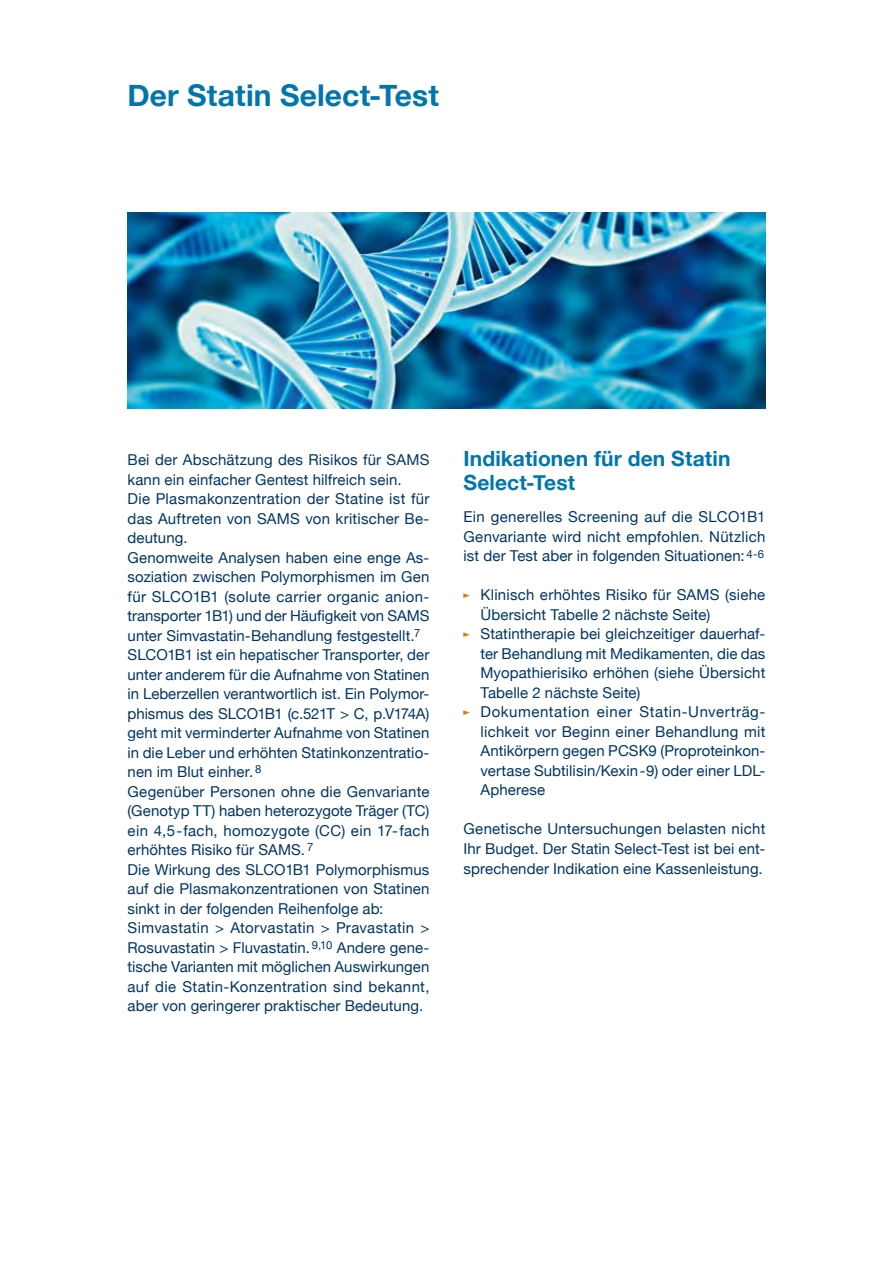
<style>
.page{position:relative;width:893px;height:1263px;background:#fff}
.page>*{position:absolute;margin:0;border:0;box-sizing:border-box;transform-origin:0 0}
.t1{font:700 30px "Helvetica Neue";letter-spacing:.005em;color:#0076ad}
.t2{font:700 21px/24px "Helvetica Neue";letter-spacing:.005em;color:#0076ad}
.t3{font:15px/19.5px "Helvetica Neue";letter-spacing:.01em;color:#003564;text-align:justify}
.t4{font:15px "Helvetica Neue";letter-spacing:.035em;color:#003564}
.s1{font-family:"The Sans Semi Bold Expert";color:#ee7300}
</style>
<div class="page">
<img style="left:128px;top:213px;width:637px;height:195px">
<h1 class="t1" style="left:128px;top:77px;width:313px">Der Statin Select-Test</h1>
<p class="t3" style="left:128px;top:450px;width:303px;text-align:left">Bei der Abschätzung des Risikos für SAMS kann ein einfacher Gentest hilfreich sein.<br>Die Plasmakonzentration der Statine ist für das Auftreten von SAMS von kritischer Be&shy;deutung.<br>Genomweite Analysen haben eine enge As&shy;soziation zwischen Polymorphismen im Gen für SLCO1B1 (solute carrier organic anion&shy;transporter 1B1) und der Häufigkeit von SAMS unter Simvastatin-Behandlung festgestellt.<sup>7<br></sup>SLCO1B1 ist ein hepatischer Transporter, der unter anderem für die Aufnahme von Statinen in Leberzellen verantwortlich ist. Ein Polymor&shy;phismus des SLCO1B1 (c.521T &gt; C, p.V174A) geht mit verminderter Aufnahme von Statinen in die Leber und erhöhten Statinkonzentratio&shy;nen im Blut einher. <sup>8<br></sup>Gegenüber Personen ohne die Genvariante (Genotyp TT) haben heterozygote Träger (TC) ein 4,5-fach, homozygote (CC) ein 17-fach erhöhtes Risiko für SAMS. <sup>7<br></sup>Die Wirkung des SLCO1B1 Polymorphismus auf die Plasmakonzentrationen von Statinen sinkt in der folgenden Reihenfolge ab:<br>Simvastatin &gt; Atorvastatin &gt; Pravastatin &gt; Rosuvastatin &gt; Fluvastatin. <sup>9,10</sup> Andere gene&shy;tische Varianten mit möglichen Auswirkungen auf die Statin-Konzentration sind bekannt, aber von geringerer praktischer Bedeutung.</p>
<h2 class="t2" style="left:463px;top:446px;width:269px">Indikationen für den Statin<br>Select-Test</h2>
<p class="t3" style="left:463px;top:507px;width:303px">Ein generelles Screening auf die SLCO1B1<br>Genvariante wird nicht empfohlen. Nützlich ist der Test aber in folgenden Situationen: <sup>4-6</sup></p>
<p class="t3" style="left:463px;top:585px;width:303px"><span class="s1">”</span> Klinisch erhöhtes Risiko für SAMS (siehe</p>
<p class="t3" style="left:480px;top:605px;width:231px">Übersicht Tabelle 2 nächste Seite)</p>
<p class="t3" style="left:463px;top:624px;width:303px"><span class="s1">”</span> Statintherapie bei gleichzeitiger dauerhaf-</p>
<p class="t3" style="left:480px;top:644px;width:286px">ter Behandlung mit Medikamenten, die das</p>
<p class="t3" style="left:480px;top:663px;width:286px">Myopathierisiko erhöhen (siehe Übersicht</p>
<p class="t3" style="left:480px;top:683px;width:161px">Tabelle 2 nächste Seite)</p>
<p class="t4" style="left:463px;top:703px;width:303px"><span class="s1">”</span> Dokumentation einer Statin-Unverträg-</p>
<p class="t3" style="left:480px;top:722px;width:286px">lichkeit vor Beginn einer Behandlung mit</p>
<p class="t3" style="left:480px;top:741px;width:286px">Antikörpern gegen PCSK9 (Proproteinkon-</p>
<p class="t3" style="left:480px;top:761px;width:286px">vertase Subtilisin/Kexin-9) oder einer LDL-</p>
<p class="t3" style="left:480px;top:780px;width:66px">Apherese</p>
<p class="t3" style="left:463px;top:819px;width:303px">Genetische Untersuchungen belasten nicht Ihr Budget. Der Statin Select-Test ist bei ent&shy;sprechender Indikation eine Kassenleistung.</p>
</div>
